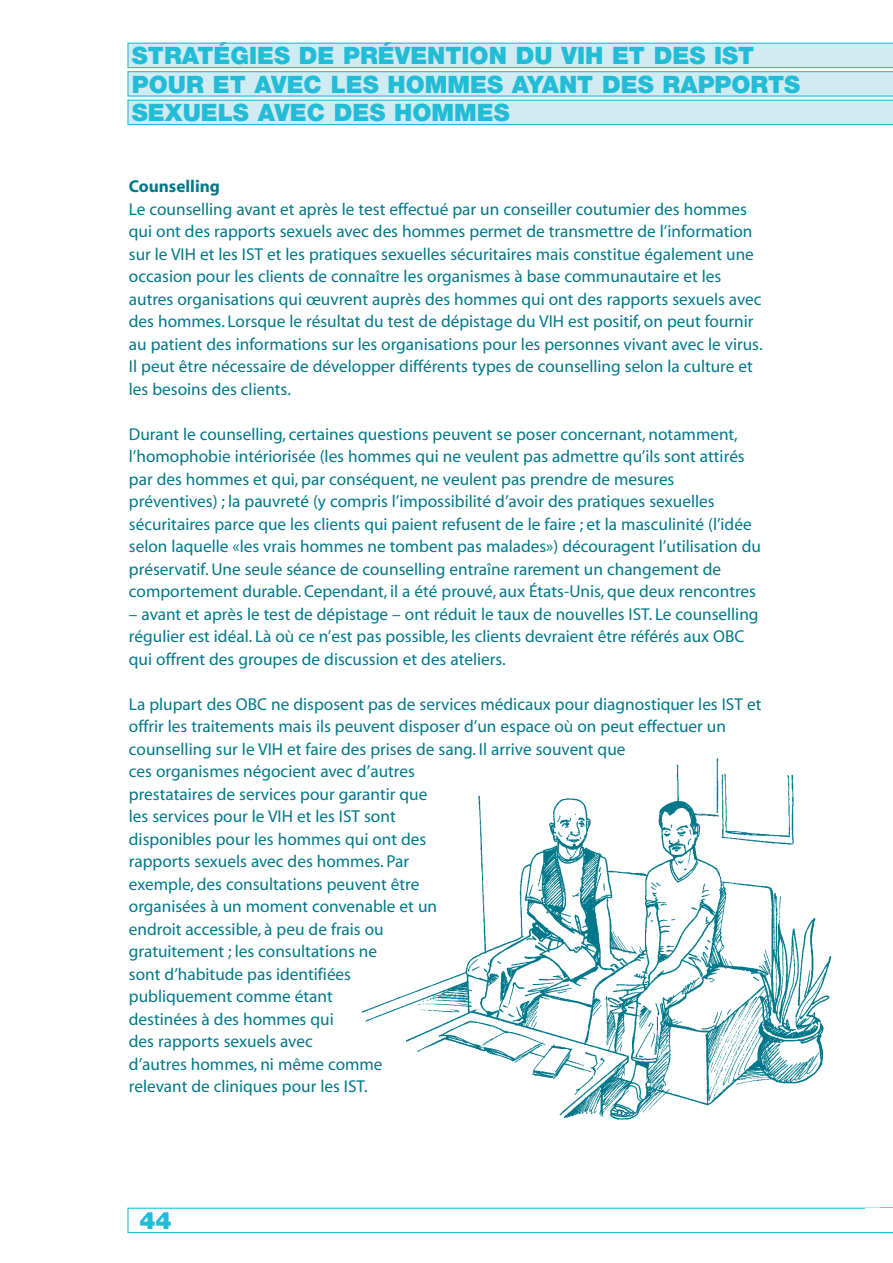
<style>
.page{position:relative;width:893px;height:1263px;background:#fff}
.page>*{position:absolute;margin:0;border:0;box-sizing:border-box;transform-origin:0 0}
.t1{font:900 24px/28.5px "Helvetica Neue";color:#23bcd7}
.t2{font:17.25px/22.5px "Myriad";color:#00788a}
.t3{font:700 17.25px "Myriad";color:#00788a}
</style>
<div class="page">
<svg style="left:127px;top:1207px;width:765px;height:27px"></svg>
<div style="left:865px;top:1209px;width:27px;height:23px;background:#fff"></div>
<svg style="left:127px;top:43px;width:765px;height:82px;background:#c4e8f0"></svg>
<img style="left:361px;top:758px;width:471px;height:362px">
<h1 class="t1" style="left:132px;top:43px;width:669px">STRATÉGIES DE PRÉVENTION DU VIH ET DES IST<br>POUR ET AVEC LES HOMMES AYANT DES RAPPORTS<br>SEXUELS AVEC DES HOMMES</h1>
<p class="t3" style="left:129px;top:180px;width:92px">Counselling</p>
<p class="t2" style="left:129px;top:199px;width:635px">Le counselling avant et après le test effectué par un conseiller coutumier des hommes qui ont des rapports sexuels avec des hommes permet de transmettre de l’information sur le VIH et les IST et les pratiques sexuelles sécuritaires mais constitue également une occasion pour les clients de connaître les organismes à base communautaire et les autres organisations qui œuvrent auprès des hommes qui ont des rapports sexuels avec des hommes. Lorsque le résultat du test de dépistage du VIH est positif, on peut fournir au patient des informations sur les organisations pour les personnes vivant avec le virus.<br>Il peut être nécessaire de développer différents types de counselling selon la culture et les besoins des clients.</p>
<p class="t2" style="left:129px;top:424px;width:633px">Durant le counselling, certaines questions peuvent se poser concernant, notamment, l’homophobie intériorisée (les hommes qui ne veulent pas admettre qu’ils sont attirés par des hommes et qui, par conséquent, ne veulent pas prendre de mesures préventives) ; la pauvreté (y compris l’impossibilité d’avoir des pratiques sexuelles sécuritaires parce que les clients qui paient refusent de le faire ; et la masculinité (l’idée selon laquelle «les vrais hommes ne tombent pas malades») découragent l’utilisation du préservatif. Une seule séance de counselling entraîne rarement un changement de comportement durable. Cependant, il a été prouvé, aux États-Unis, que deux rencontres</p>
<p class="t2" style="left:129px;top:604px;width:631px">– avant et après le test de dépistage – ont réduit le taux de nouvelles IST. Le counselling régulier est idéal. Là où ce n’est pas possible, les clients devraient être référés aux OBC qui offrent des groupes de discussion et des ateliers.</p>
<p class="t2" style="left:129px;top:694px;width:634px">La plupart des OBC ne disposent pas de services médicaux pour diagnostiquer les IST et offrir les traitements mais ils peuvent disposer d’un espace où on peut effectuer un counselling sur le VIH et faire des prises de sang. Il arrive souvent que<br>ces organismes négocient avec d’autres<br>prestataires de services pour garantir que<br>les services pour le VIH et les IST sont<br>disponibles pour les hommes qui ont des<br>rapports sexuels avec des hommes. Par<br>exemple, des consultations peuvent être<br>organisées à un moment convenable et un<br>endroit accessible, à peu de frais ou<br>gratuitement ; les consultations ne<br>sont d’habitude pas identifiées<br>publiquement comme étant<br>destinées à des hommes qui<br>des rapports sexuels avec<br>d’autres hommes, ni même comme<br>relevant de cliniques pour les IST.</p>
<h1 class="t1" style="left:139px;top:1208px;width:34px">44</h1>
</div>
